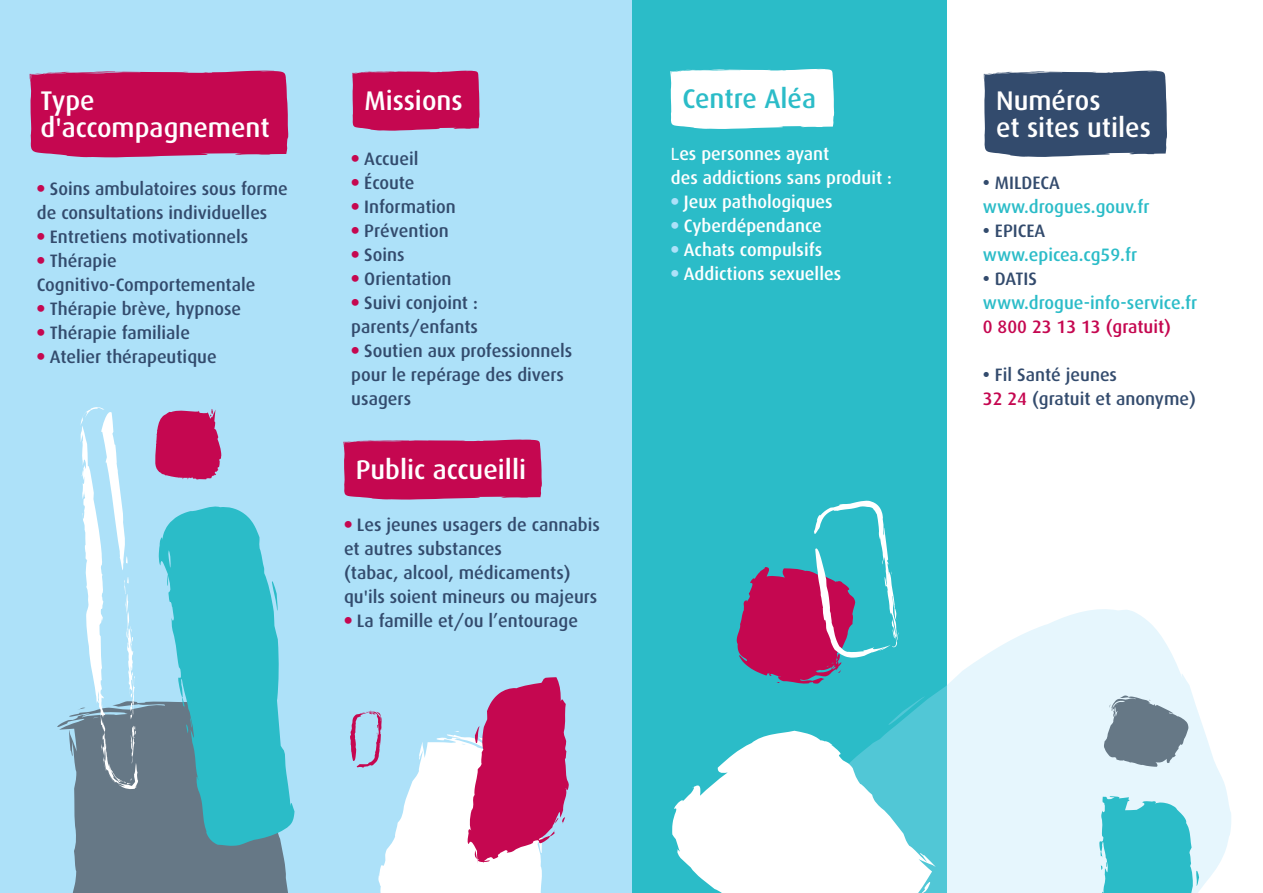
<style>
.page{position:relative;width:1263px;height:893px;background:#fff}
.page>*{position:absolute;margin:0;border:0;box-sizing:border-box;transform-origin:0 0}
.t1{font:500 27px/27px "Dax";color:#fff}
.t2{font:500 27px "Dax";color:#2bbcc8}
.t3{font:500 18px/24px "Dax";color:#334b6d}
.t4{font:500 18px/24px "Dax";color:#fff}
.t5{font:500 18px/24px "Dax";color:#2bbcc8}
.t6{font:500 18px "Dax";color:#c50750}
.s1{font-weight:900;color:#c50750}
.s2{font-family:"Myriad Pro";font-weight:400}
.s3{font-weight:900;color:#ade1f9}
.s4{font-weight:700;color:#334b6d}
.s5{color:#334b6d}
.s6{font-weight:700}
.s7{color:#c50750}
</style>
<div class="page">
<div style="left:0;top:0;width:1253px;height:893px;background:#ade1f9"></div>
<div style="left:944px;top:0;width:319px;height:893px;background:#fff"></div>
<div style="left:632px;top:0;width:315px;height:893px;background:#2bbcc8"></div>
<svg style="left:934px;top:609px;width:297px;height:284px;fill:#e6f6fd"></svg>
<svg style="left:672px;top:695px;width:264px;height:198px"></svg>
<svg style="left:57px;top:407px;width:231px;height:486px"></svg>
<svg style="left:350px;top:677px;width:219px;height:216px"></svg>
<svg style="left:1104px;top:695px;width:84px;height:72px"></svg>
<svg style="left:1098px;top:796px;width:101px;height:97px"></svg>
<svg style="left:737px;top:500px;width:162px;height:184px"></svg>
<svg style="left:352px;top:70px;width:127px;height:61px"></svg>
<div style="left:30px;top:70px;width:258px;height:87px;background:#c50750"></div>
<svg style="left:343px;top:439px;width:199px;height:61px"></svg>
<svg style="left:984px;top:70px;width:183px;height:87px"></svg>
<svg style="left:670px;top:69px;width:164px;height:60px"></svg>
<h1 class="t1" style="left:41px;top:87px;width:231px">Type d'accompagnement</h1>
<h1 class="t1" style="left:364px;top:87px;width:100px">Missions</h1>
<p class="t3" style="left:37px;top:177px;width:252px"><span class="s1">•</span> Soins ambulatoires sous forme de consultations individuelles</p>
<p class="t3" style="left:37px;top:225px;width:213px"><span class="s1">•</span> Entretiens motivationnels</p>
<p class="t3" style="left:37px;top:249px;width:220px"><span class="s1">•</span> Thérapie<br>Cognitivo-Comportementale</p>
<p class="t3" style="left:37px;top:297px;width:206px"><span class="s1">•</span> Thérapie brève, hypnose</p>
<p class="t3" style="left:37px;top:321px;width:155px"><span class="s1">•</span> Thérapie familiale</p>
<p class="t3" style="left:37px;top:345px;width:181px"><span class="s1">•</span> Atelier thérapeutique</p>
<p class="t3" style="left:351px;top:146px;width:69px"><span class="s1">•</span> Accueil</p>
<p class="t3" style="left:351px;top:170px;width:65px"><span class="s1">•</span> Écoute</p>
<p class="t3" style="left:351px;top:194px;width:106px"><span class="s1">•</span> Information</p>
<p class="t3" style="left:351px;top:218px;width:99px"><span class="s1">•</span> Prévention</p>
<p class="t3" style="left:351px;top:242px;width:55px"><span class="s1">•</span> Soins</p>
<p class="t3" style="left:351px;top:266px;width:102px"><span class="s1">•</span> Orientation</p>
<p class="t3" style="left:351px;top:290px;width:128px"><span class="s1">•</span> Suivi conjoint : parents/enfants</p>
<p class="t3" style="left:351px;top:338px;width:222px"><span class="s1">•</span> Soutien aux professionnels pour le repérage des divers usagers</p>
<h1 class="t1" style="left:356px;top:456px;width:172px">Public accueilli</h1>
<p class="t3" style="left:344px;top:513px;width:257px"><span class="s1">•</span> Les jeunes usagers de cannabis et autres substances<br>(tabac, alcool, médicaments) qu'ils soient mineurs ou majeurs</p>
<p class="t3" style="left:344px;top:608px;width:235px"><span class="s1">•</span> La famille et/ou l’entourage</p>
<h1 class="t2" style="left:682px;top:84px;width:135px">Centre Aléa</h1>
<p class="t4" style="left:671px;top:142px;width:222px"><span class="s2">L</span>es personnes ayant<br>des addictions sans produit :</p>
<p class="t4" style="left:671px;top:190px;width:163px"><span class="s3">•</span> Jeux pathologiques</p>
<p class="t4" style="left:671px;top:214px;width:153px"><span class="s3">•</span> Cyberdépendance</p>
<p class="t4" style="left:671px;top:238px;width:153px"><span class="s3">•</span> Achats compulsifs</p>
<p class="t4" style="left:671px;top:262px;width:172px"><span class="s3">•</span> Addictions sexuelles</p>
<h1 class="t1" style="left:996px;top:87px;width:156px">Numéros<br>et sites utiles</h1>
<p class="t5" style="left:983px;top:171px;width:168px"><span class="s4">•</span> <span class="s5">MILDECA </span>www.drogues.gouv.fr</p>
<p class="t5" style="left:983px;top:219px;width:156px"><span class="s4">•</span> <span class="s5">EPICEA </span>www.epicea.cg59.fr</p>
<p class="t5" style="left:983px;top:267px;width:216px"><span class="s4">•</span> <span class="s5">DATIS </span>www.drogue-info-service.fr</p>
<p class="t6" style="left:983px;top:317px;width:190px">0 800 23 13 13 (gratuit)</p>
<p class="t3" style="left:983px;top:363px;width:215px"><span class="s6">•</span> Fil Santé jeunes<br><span class="s7">32 24</span> (gratuit et anonyme)</p>
</div>
